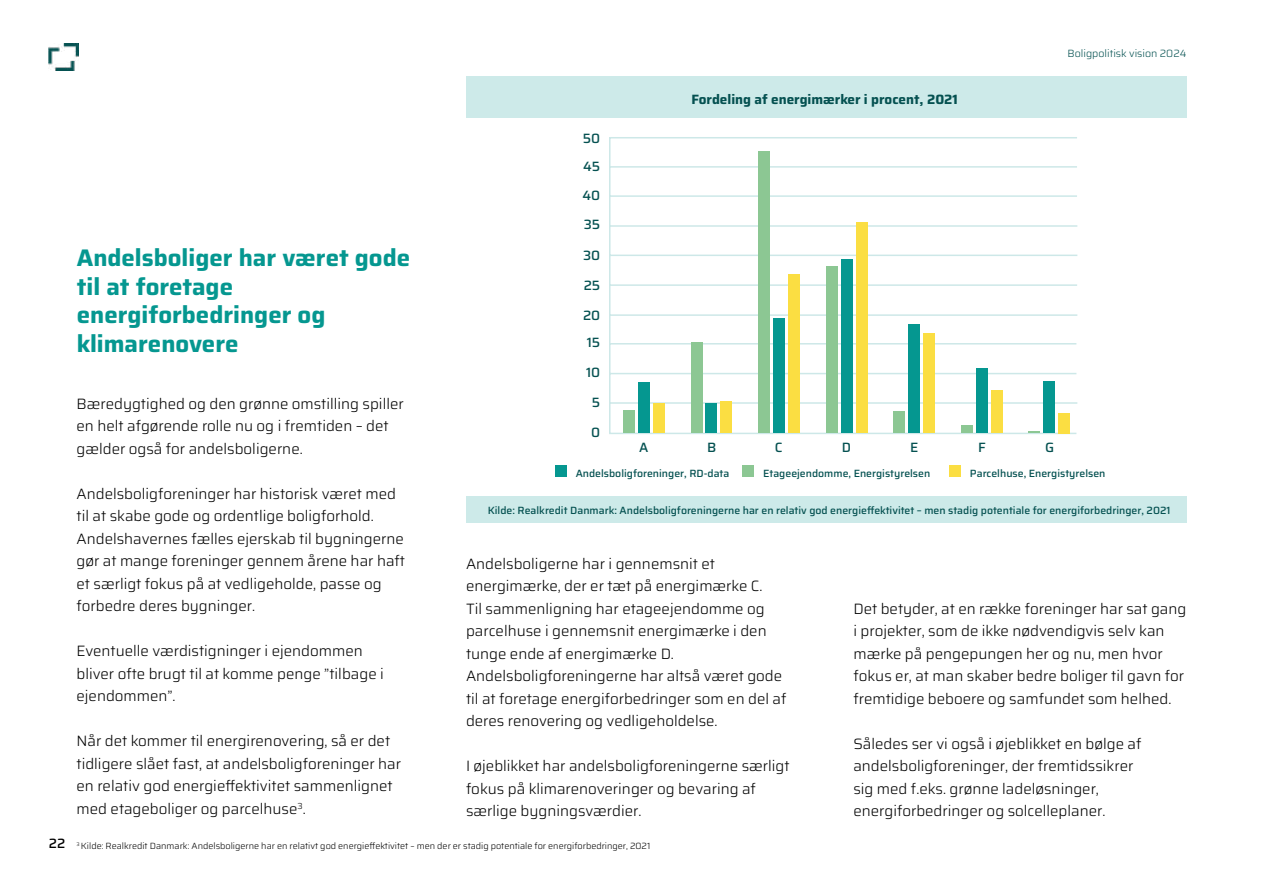
<style>
.page{position:relative;width:1263px;height:893px;background:#fff}
.page>*{position:absolute;margin:0;border:0;box-sizing:border-box;transform-origin:0 0}
.t1{font:700 24px/28.8px "Saira";color:#059790}
.t2{font:300 15px/22.5px "Saira";color:#000}
.t3{font:700 13.5px "Saira";color:#055151}
.t4{font:500 13.5px/28.7px "Saira";color:#055151}
.t5{font:500 13.5px "Saira";color:#000}
.t6{font:500 10.5px "Saira";color:#055151}
.t7{font:300 10.5px "Saira";color:#055151}
.t8{font:300 9px "Saira";color:#000}
</style>
<div class="page">
<img style="left:48px;top:44px;width:31px;height:27px">
<hr style="left:610px;top:284px;width:467px;height:2px;background:#cde8e8">
<hr style="left:610px;top:255px;width:467px;height:1px;background:#cde8e8">
<hr style="left:610px;top:195px;width:467px;height:2px;background:#cde8e8">
<hr style="left:610px;top:166px;width:467px;height:2px;background:#cde8e8">
<hr style="left:609px;top:137px;width:1px;height:296px;background:#cde8e8">
<hr style="left:610px;top:137px;width:467px;height:1px;background:#cde8e8">
<hr style="left:610px;top:225px;width:467px;height:2px;background:#cde8e8">
<hr style="left:610px;top:314px;width:467px;height:2px;background:#cde8e8">
<hr style="left:609px;top:343px;width:467px;height:2px;background:#cde8e8">
<hr style="left:609px;top:373px;width:467px;height:1px;background:#cde8e8">
<hr style="left:610px;top:402px;width:467px;height:2px;background:#cde8e8">
<hr style="left:609px;top:433px;width:467px;height:1px;background:#cde8e8">
<div style="left:638px;top:383px;width:12px;height:50px;background:#059790"></div>
<div style="left:623px;top:410px;width:12px;height:23px;background:#8cc793"></div>
<div style="left:653px;top:404px;width:12px;height:29px;background:#fbde42"></div>
<div style="left:705px;top:403px;width:12px;height:30px;background:#059790"></div>
<div style="left:691px;top:342px;width:11px;height:91px;background:#8cc793"></div>
<div style="left:720px;top:401px;width:12px;height:32px;background:#fbde42"></div>
<div style="left:773px;top:319px;width:12px;height:114px;background:#059790"></div>
<div style="left:758px;top:152px;width:12px;height:281px;background:#8cc793"></div>
<div style="left:788px;top:275px;width:12px;height:158px;background:#fbde42"></div>
<div style="left:841px;top:260px;width:12px;height:173px;background:#059790"></div>
<div style="left:826px;top:266px;width:12px;height:167px;background:#8cc793"></div>
<div style="left:856px;top:223px;width:12px;height:210px;background:#fbde42"></div>
<div style="left:908px;top:324px;width:12px;height:109px;background:#059790"></div>
<div style="left:893px;top:412px;width:12px;height:21px;background:#8cc793"></div>
<div style="left:923px;top:333px;width:12px;height:100px;background:#fbde42"></div>
<div style="left:976px;top:368px;width:12px;height:65px;background:#059790"></div>
<div style="left:961px;top:425px;width:12px;height:8px;background:#8cc793"></div>
<div style="left:991px;top:390px;width:11px;height:43px;background:#fbde42"></div>
<div style="left:1043px;top:381px;width:12px;height:52px;background:#059790"></div>
<svg style="left:1028px;top:432px;width:12px;height:1px"></svg>
<div style="left:1058px;top:413px;width:12px;height:20px;background:#fbde42"></div>
<div style="left:466px;top:77px;width:720px;height:41px;background:#cdeae9"></div>
<div style="left:466px;top:496px;width:720px;height:27px;background:#cdeae9"></div>
<div style="left:555px;top:466px;width:11px;height:11px;background:#059790"></div>
<div style="left:742px;top:466px;width:12px;height:11px;background:#8cc793"></div>
<div style="left:949px;top:466px;width:11px;height:11px;background:#fbde42"></div>
<p class="t7" style="left:1067px;top:45px;width:120px">Boligpolitisk vision 2024</p>
<p class="t5" style="left:49px;top:832px;width:18px">22</p>
<h1 class="t1" style="left:77px;top:242px;width:335px">Andelsboliger har været gode til at foretage energiforbedringer og klimarenovere</h1>
<p class="t2" style="left:77px;top:392px;width:329px">Bæredygtighed og den grønne omstilling spiller en helt afgørende rolle nu og i fremtiden – det gælder også for andelsboligerne.</p>
<p class="t2" style="left:77px;top:482px;width:330px">Andelsboligforeninger har historisk været med til at skabe gode og ordentlige boligforhold.<br>Andelshavernes fælles ejerskab til bygningerne gør at mange foreninger gennem årene har haft et særligt fokus på at vedligeholde, passe og forbedre deres bygninger.</p>
<p class="t2" style="left:77px;top:639px;width:309px">Eventuelle værdistigninger i ejendommen bliver ofte brugt til at komme penge ”tilbage i ejendommen”.</p>
<p class="t2" style="left:77px;top:729px;width:326px">Når det kommer til energirenovering, så er det tidligere slået fast, at andelsboligforeninger har en relativ god energieffektivitet sammenlignet med etageboliger og parcelhuse<sup>3</sup>.</p>
<p class="t4" style="left:583px;top:123px;width:19px">50</p>
<p class="t4" style="left:583px;top:151px;width:19px">45<br>40</p>
<p class="t4" style="left:584px;top:210px;width:18px">35</p>
<p class="t4" style="left:583px;top:241px;width:19px">30</p>
<p class="t4" style="left:584px;top:271px;width:18px">25</p>
<p class="t4" style="left:583px;top:300px;width:19px">20</p>
<p class="t4" style="left:587px;top:328px;width:15px">15</p>
<p class="t4" style="left:586px;top:358px;width:16px">10</p>
<p class="t4" style="left:591px;top:387px;width:11px;line-height:29.5px">5<br>0</p>
<p class="t3" style="left:691px;top:89px;width:268px">Fordeling af energimærker i procent, 2021</p>
<p class="t4" style="left:639px;top:432px;width:11px">A</p>
<p class="t4" style="left:707px;top:432px;width:11px">B</p>
<p class="t4" style="left:775px;top:432px;width:9px">C</p>
<p class="t4" style="left:842px;top:432px;width:11px">D</p>
<p class="t4" style="left:910px;top:432px;width:10px">E</p>
<p class="t4" style="left:978px;top:432px;width:9px">F</p>
<p class="t4" style="left:1045px;top:432px;width:11px">G</p>
<p class="t6" style="left:576px;top:465px;width:155px">Andelsboligforeninger, RD-data</p>
<p class="t6" style="left:763px;top:465px;width:169px">Etageejendomme, Energistyrelsen</p>
<p class="t6" style="left:970px;top:465px;width:137px">Parcelhuse, Energistyrelsen</p>
<p class="t6" style="left:488px;top:502px;width:684px">Kilde: Realkredit Danmark: Andelsboligforeningerne har en relativ god energieffektivitet – men stadig potentiale for energiforbedringer, 2021</p>
<p class="t2" style="left:466px;top:552px;width:322px">Andelsboligerne har i gennemsnit et energimærke, der er tæt på energimærke C.<br>Til sammenligning har etageejendomme og parcelhuse i gennemsnit energimærke i den tunge ende af energimærke D.<br>Andelsboligforeningerne har altså været gode til at foretage energiforbedringer som en del af deres renovering og vedligeholdelse.</p>
<p class="t2" style="left:466px;top:754px;width:325px">I øjeblikket har andelsboligforeningerne særligt fokus på klimarenoveringer og bevaring af særlige bygningsværdier.</p>
<p class="t2" style="left:853px;top:597px;width:335px">Det betyder, at en række foreninger har sat gang i projekter, som de ikke nødvendigvis selv kan mærke på pengepungen her og nu, men hvor fokus er, at man skaber bedre boliger til gavn for fremtidige beboere og samfundet som helhed.</p>
<p class="t2" style="left:853px;top:732px;width:290px">Således ser vi også i øjeblikket en bølge af andelsboligforeninger, der fremtidssikrer sig med f.eks. grønne ladeløsninger, energiforbedringer og solcelleplaner.</p>
<p class="t8" style="left:77px;top:839px;width:575px"><sup>3</sup> Kilde: Realkredit Danmark: Andelsboligerne har en relativt god energieffektivitet – men der er stadig potentiale for energiforbedringer, 2021</p>
</div>
